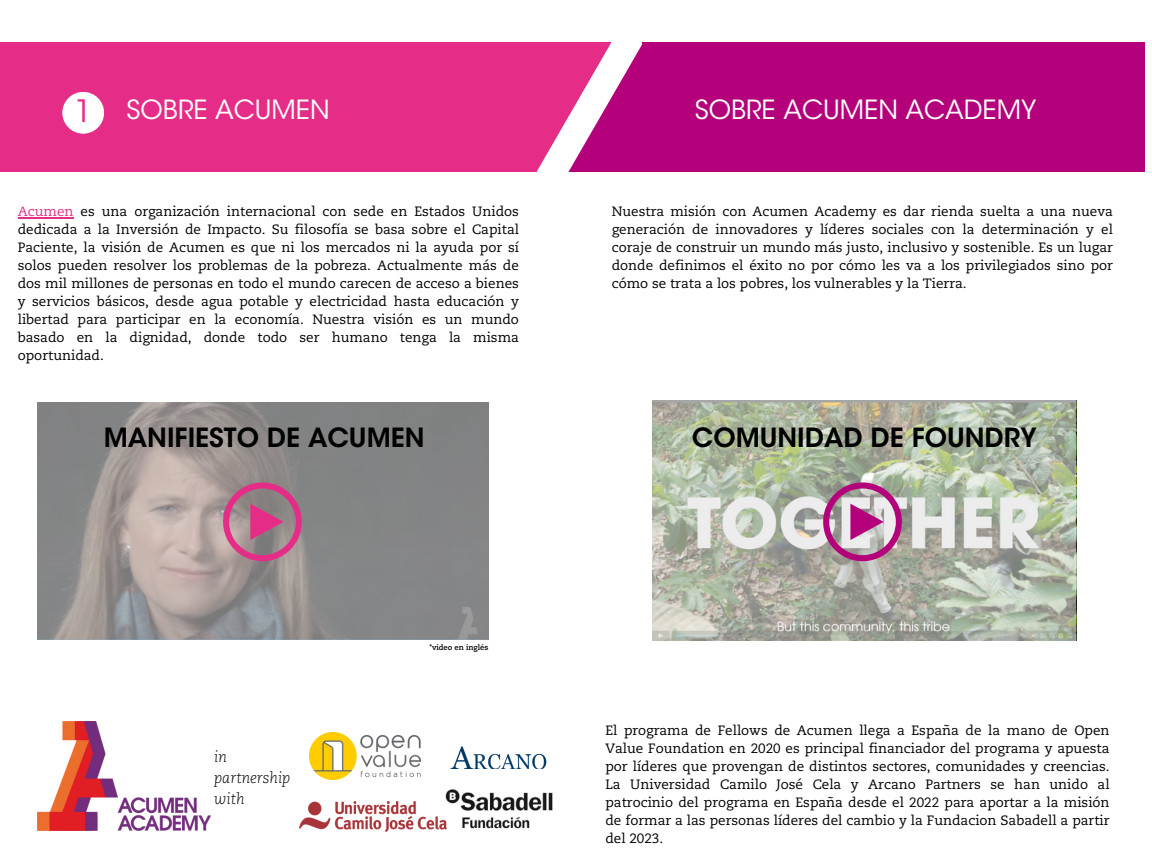
<style>
.page{position:relative;width:1152px;height:864px;background:#fff}
.page>*{position:absolute;margin:0;border:0;box-sizing:border-box;transform-origin:0 0}
.t1{font:30.6px "ITC Avant Garde Std";color:#e52d87}
.t2{font:26.25px "ITC Avant Garde Std";color:#fff}
.t3{font:600 26.25px "ITC Avant Garde Std";color:#000}
.t4{font:italic 300 15.15px "Caecilia LT Std";color:#000}
.t5{font:13.5px/18px "Caecilia LT Std";color:#000;text-align:justify}
.t6{font:700 7.65px "Caecilia LT Std";color:#000}
.s1{color:#e52d87}
</style>
<div class="page">
<div style="left:0;top:42px;width:537px;height:130px;background:#e52d87"></div>
<div style="left:643px;top:42px;width:502px;height:130px;background:#b5007c"></div>
<svg style="left:537px;top:42px;width:106px;height:130px"></svg>
<div style="left:62px;top:92px;width:42px;height:42px;background:#fff;border-radius:50%"></div>
<svg style="left:37px;top:402px;width:451px;height:238px;background:#918e8e"></svg>
<svg style="left:223px;top:482px;width:79px;height:79px;background:#af6f8a"></svg>
<img style="left:37px;top:722px;width:174px;height:109px">
<img style="left:299px;top:801px;width:139px;height:30px">
<img style="left:310px;top:733px;width:110px;height:47px">
<img style="left:451px;top:746px;width:95px;height:23px">
<img style="left:438px;top:789px;width:115px;height:41px">
<hr style="left:18px;top:217px;width:56px;height:1px;background:#e52d87">
<svg style="left:652px;top:401px;width:424px;height:240px;background:#b2b9a8"></svg>
<svg style="left:823px;top:482px;width:79px;height:79px;background:#bc84a7"></svg>
<p class="t1" style="left:74px;top:99px;width:19px">1</p>
<p class="t2" style="left:127px;top:100px;width:205px">SOBRE ACUMEN</p>
<p class="t5" style="left:18px;top:204px;width:503px"><span class="s1">Acumen</span> es una organización internacional con sede en Estados Unidos dedicada a la Inversión de Impacto. Su filosofía se basa sobre el Capital Paciente, la visión de Acumen es que ni los mercados ni la ayuda por sí solos pueden resolver los problemas de la pobreza. Actualmente más de dos mil millones de personas en todo el mundo carecen de acceso a bienes y servicios básicos, desde agua potable y electricidad hasta educación y libertad para participar en la economía. Nuestra visión es un mundo basado en la dignidad, donde todo ser humano tenga la misma oportunidad.</p>
<p class="t3" style="left:104px;top:427px;width:322px">MANIFIESTO DE ACUMEN</p>
<p class="t4" style="left:214px;top:750px;width:14px">in</p>
<p class="t4" style="left:214px;top:772px;width:78px">partnership</p>
<p class="t4" style="left:214px;top:793px;width:32px">with</p>
<p class="t6" style="left:429px;top:644px;width:60px">*video en inglés</p>
<p class="t2" style="left:682px;top:94px;width:424px">SOBRE OPEN VALUE FOUNDATION</p>
<p class="t2" style="left:695px;top:99px;width:343px">SOBRE ACUMEN ACADEMY</p>
<p class="t5" style="left:612px;top:204px;width:503px">Nuestra misión con Acumen Academy es dar rienda suelta a una nueva generación de innovadores y líderes sociales con la determinación y el coraje de construir un mundo más justo, inclusivo y sostenible. Es un lugar donde definimos el éxito no por cómo les va a los privilegiados sino por cómo se trata a los pobres, los vulnerables y la Tierra.</p>
<p class="t3" style="left:692px;top:427px;width:346px">COMUNIDAD DE FOUNDRY</p>
<p class="t5" style="left:605px;top:722px;width:506px">El programa de Fellows de Acumen llega a España de la mano de Open Value Foundation en 2020 es principal financiador del programa y apuesta por líderes que provengan de distintos sectores, comunidades y creencias.<br>La Universidad Camilo José Cela y Arcano Partners se han unido al patrocinio del programa en España desde el 2022 para aportar a la misión de formar a las personas líderes del cambio y la Fundacion Sabadell a partir del 2023.</p>
</div>
